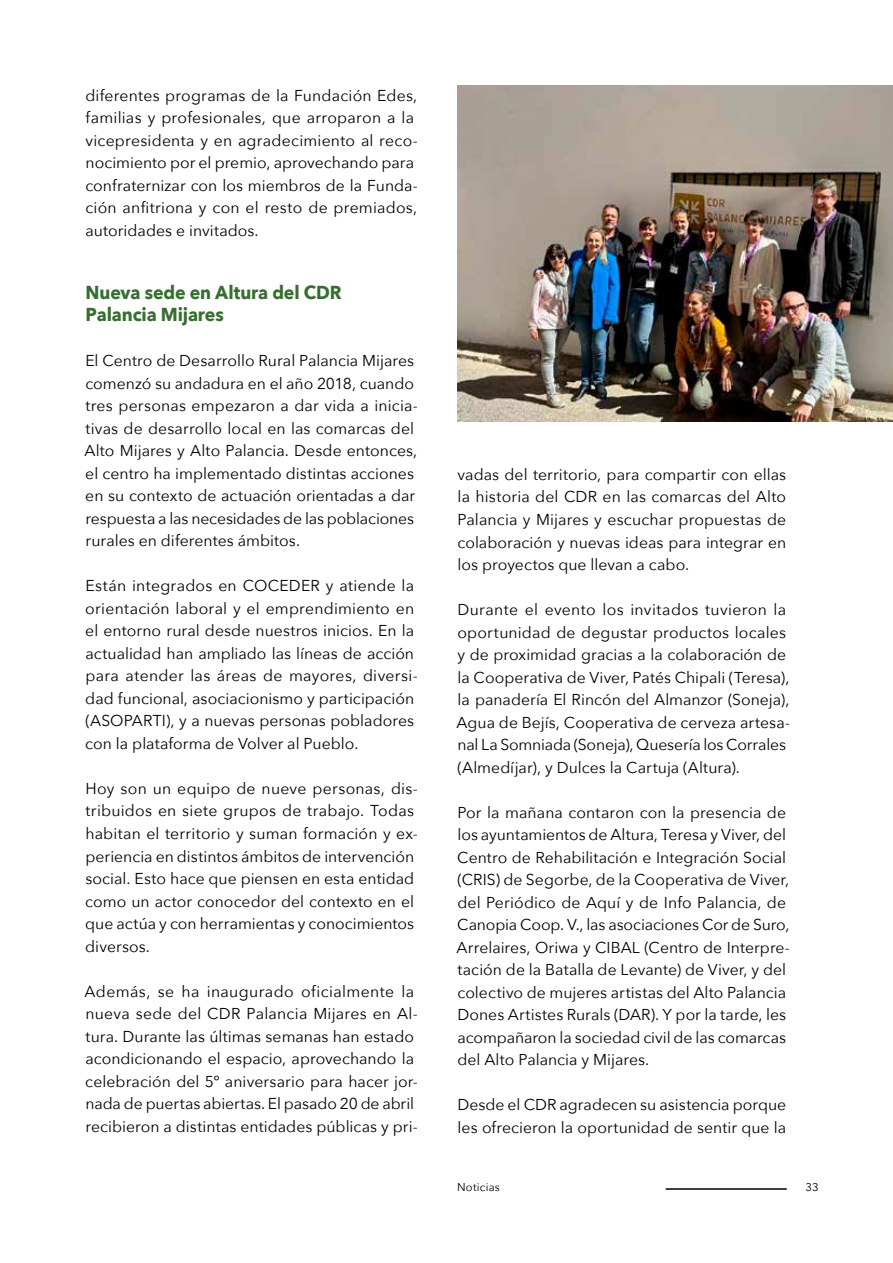
<style>
.page{position:relative;width:893px;height:1263px;background:#fff}
.page>*{position:absolute;margin:0;border:0;box-sizing:border-box;transform-origin:0 0}
.t1{font:700 18.75px/22.5px "Avenir Next";letter-spacing:-.01em;color:#366e2f;scale:.95 1}
.t2{font:15.75px/22.5px "Avenir Next";letter-spacing:.005em;color:#000}
.t3{font:11.25px "Avenir Next";letter-spacing:.02em;color:#000}
</style>
<div class="page">
<img style="left:457px;top:85px;width:436px;height:336px">
<hr style="left:666px;top:1188px;width:121px;height:1px;background:#000">
<p class="t2" style="left:85px;top:83px;width:334px">diferentes programas de la Fundación Edes, familias y profesionales, que arroparon a la vicepresidenta y en agradecimiento al reco&shy;nocimiento por el premio, aprovechando para confraternizar con los miembros de la Funda&shy;ción anfitriona y con el resto de premiados, autoridades e invitados.</p>
<p class="t1" style="left:86px;top:281px;width:271px">Nueva sede en Altura del CDR<br>Palancia Mijares</p>
<p class="t2" style="left:85px;top:349px;width:335px">El Centro de Desarrollo Rural Palancia Mijares comenzó su andadura en el año 2018, cuando tres personas empezaron a dar vida a inicia&shy;tivas de desarrollo local en las comarcas del Alto Mijares y Alto Palancia. Desde entonces, el centro ha implementado distintas acciones en su contexto de actuación orientadas a dar respuesta a las necesidades de las poblaciones rurales en diferentes ámbitos.</p>
<p class="t2" style="left:85px;top:574px;width:334px">Están integrados en COCEDER y atiende la orientación laboral y el emprendimiento en el entorno rural desde nuestros inicios. En la actualidad han ampliado las líneas de acción para atender las áreas de mayores, diversi&shy;dad funcional, asociacionismo y participación (ASOPARTI), y a nuevas personas pobladores con la plataforma de Volver al Pueblo.</p>
<p class="t2" style="left:85px;top:776px;width:334px">Hoy son un equipo de nueve personas, dis&shy;tribuidos en siete grupos de trabajo. Todas habitan el territorio y suman formación y ex&shy;periencia en distintos ámbitos de intervención social. Esto hace que piensen en esta entidad como un actor conocedor del contexto en el que actúa y con herramientas y conocimientos diversos.</p>
<p class="t2" style="left:85px;top:979px;width:335px">Además, se ha inaugurado oficialmente la nueva sede del CDR Palancia Mijares en Al&shy;tura. Durante las últimas semanas han estado acondicionando el espacio, aprovechando la celebración del 5º aniversario para hacer jor&shy;nada de puertas abiertas. El pasado 20 de abril recibieron a distintas entidades públicas y pri-</p>
<p class="t2" style="left:457px;top:463px;width:330px;text-align:justify">vadas del territorio, para compartir con ellas la historia del CDR en las comarcas del Alto Palancia y Mijares y escuchar propuestas de colaboración y nuevas ideas para integrar en los proyectos que llevan a cabo.</p>
<p class="t2" style="left:457px;top:598px;width:335px">Durante el evento los invitados tuvieron la oportunidad de degustar productos locales y de proximidad gracias a la colaboración de la Cooperativa de Viver, Patés Chipali (Teresa), la panadería El Rincón del Almanzor (Soneja), Agua de Bejís, Cooperativa de cerveza artesa&shy;nal La Somniada (Soneja), Quesería los Corrales (Almedíjar), y Dulces la Cartuja (Altura).</p>
<p class="t2" style="left:457px;top:800px;width:335px">Por la mañana contaron con la presencia de los ayuntamientos de Altura, Teresa y Viver, del Centro de Rehabilitación e Integración Social (CRIS) de Segorbe, de la Cooperativa de Viver, del Periódico de Aquí y de Info Palancia, de Canopia Coop. V., las asociaciones Cor de Suro, Arrelaires, Oriwa y CIBAL (Centro de Interpre&shy;tación de la Batalla de Levante) de Viver, y del colectivo de mujeres artistas del Alto Palancia Dones Artistes Rurals (DAR). Y por la tarde, les acompañaron la sociedad civil de las comarcas del Alto Palancia y Mijares.</p>
<p class="t2" style="left:457px;top:1093px;width:330px">Desde el CDR agradecen su asistencia porque les ofrecieron la oportunidad de sentir que la</p>
<p class="t3" style="left:457px;top:1177px;width:44px">Noticias</p>
<p class="t3" style="left:805px;top:1177px;width:15px">33</p>
</div>
